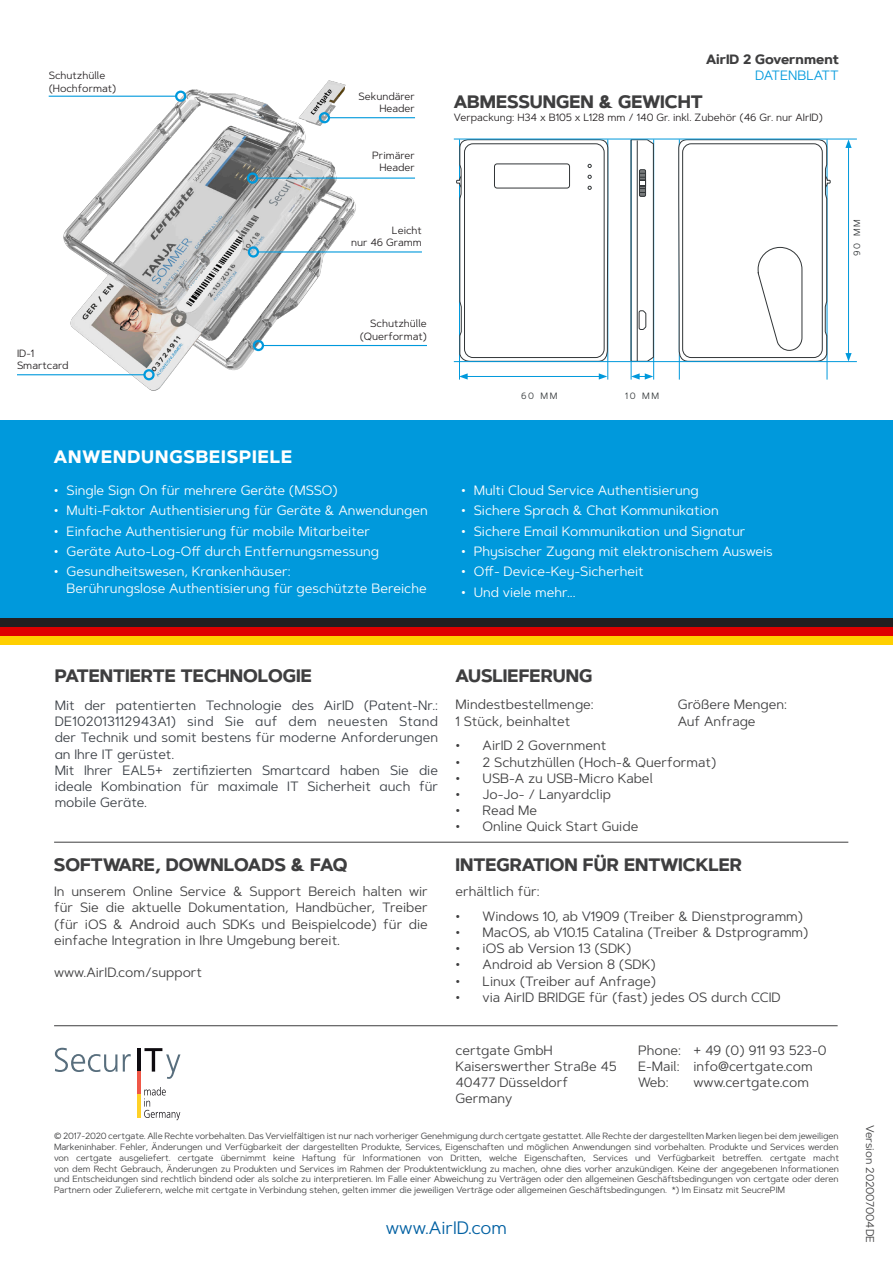
<style>
.page{position:relative;width:893px;height:1263px;background:#fff}
.page>*{position:absolute;margin:0;border:0;box-sizing:border-box;transform-origin:0 0}
.t1{font:700 18px "Artegra Sans";color:#3e3e3f}
.t2{font:700 18px "Artegra Sans";letter-spacing:.05em;color:#fff}
.t3{font:18px "Artegra Sans Alt";color:#0060a2}
.t4{font:13.5px/16.2px "Artegra Sans";color:#3e3e3f}
.t5{font:13.5px/16.2px "Artegra Sans Alt";color:#fff}
.t6{font:13.5px/16.2px "Artegra Sans Alt";color:#3a3f45}
.t7{font:700 13.5px "Artegra Sans";color:#3e3e3f}
.t8{font:13.5px "Artegra Sans";color:#0099dc}
.t9{font:11.25px "Artegra Sans";letter-spacing:-.01em;color:#3e3e3f}
.t10{font:10.5px/12.6px "Artegra Sans";color:#231f20;text-align:right}
.t11{font:9.15px "Artegra Sans Alt";letter-spacing:.2em;color:#323638}
.t12{font:9px/10.8px "Artegra Sans";letter-spacing:-.01em;color:#3e3e3f;text-align:justify}
</style>
<div class="page">
<img style="left:17px;top:80px;width:422px;height:341px">
<hr style="left:54px;top:842px;width:794px;height:1px;background:#3e3e3f">
<hr style="left:54px;top:1025px;width:784px;height:1px;background:#3e3e3f">
<hr style="left:138px;top:1048px;width:3px;height:23px;background:#0e0b10">
<hr style="left:138px;top:1071px;width:3px;height:24px;background:#ef5747">
<hr style="left:138px;top:1095px;width:3px;height:23px;background:#ffd127">
<svg style="left:55px;top:1048px;width:76px;height:24px"></svg>
<svg style="left:144px;top:1048px;width:36px;height:31px"></svg>
<svg style="left:144px;top:1087px;width:36px;height:33px"></svg>
<div style="left:0;top:421px;width:893px;height:207px;background:#0099dc"></div>
<hr style="left:653px;top:139px;width:1px;height:241px;background:#0099dc">
<hr style="left:679px;top:139px;width:1px;height:241px;background:#0099dc">
<hr style="left:459px;top:139px;width:1px;height:241px;background:#0099dc">
<hr style="left:827px;top:139px;width:1px;height:241px;background:#0099dc">
<hr style="left:607px;top:139px;width:1px;height:241px;background:#0099dc">
<hr style="left:631px;top:139px;width:1px;height:241px;background:#0099dc">
<hr style="left:848px;top:145px;width:1px;height:210px;background:#0099dc">
<svg style="left:845px;top:140px;width:7px;height:8px"></svg>
<svg style="left:845px;top:353px;width:7px;height:8px"></svg>
<hr style="left:465px;top:376px;width:136px;height:1px;background:#0099dc">
<svg style="left:599px;top:373px;width:8px;height:7px"></svg>
<svg style="left:459px;top:373px;width:9px;height:7px"></svg>
<svg style="left:631px;top:373px;width:22px;height:7px"></svg>
<svg style="left:456px;top:140px;width:152px;height:221px"></svg>
<div style="left:464px;top:143px;width:140px;height:215px;border:1px solid #323638;border-radius:9px"></div>
<svg style="left:630px;top:140px;width:24px;height:221px"></svg>
<svg style="left:678px;top:140px;width:153px;height:221px"></svg>
<hr style="left:454px;top:361px;width:403px;height:1px;background:#0099dc">
<hr style="left:454px;top:139px;width:403px;height:1px;background:#0099dc">
<hr style="left:49px;top:96px;width:127px;height:1px;background:#0099dc">
<div style="left:175px;top:91px;width:11px;height:11px;border:2px solid #0099dc;border-radius:50%"></div>
<hr style="left:17px;top:374px;width:127px;height:1px;background:#0099dc">
<div style="left:143px;top:369px;width:12px;height:11px;border:2px solid #0099dc;border-radius:50%"></div>
<hr style="left:263px;top:345px;width:164px;height:1px;background:#0099dc">
<div style="left:253px;top:340px;width:11px;height:11px;border:2px solid #0099dc;border-radius:50%"></div>
<hr style="left:329px;top:117px;width:86px;height:1px;background:#0099dc">
<div style="left:319px;top:112px;width:11px;height:11px;border:2px solid #0099dc;border-radius:50%"></div>
<hr style="left:257px;top:178px;width:158px;height:1px;background:#0099dc">
<div style="left:247px;top:172px;width:11px;height:12px;border:2px solid #0099dc;border-radius:50%"></div>
<hr style="left:258px;top:251px;width:164px;height:2px;background:#0099dc">
<div style="left:248px;top:246px;width:11px;height:12px;border:2px solid #0099dc;border-radius:50%"></div>
<div style="left:0;top:618px;width:893px;height:27px;background:#231f20"></div>
<div style="left:0;top:627px;width:893px;height:18px;background:#de0000"></div>
<div style="left:0;top:636px;width:893px;height:9px;background:#ffcf00"></div>
<p class="t10" style="left:49px;top:69px;width:69px;text-align:left">Schutzhülle (Hochformat)</p>
<p class="t10" style="left:17px;top:346px;width:53px;text-align:left">ID-1<br>Smartcard</p>
<h1 class="t2" style="left:54px;top:443px;width:240px">ANWENDUNGSBEISPIELE</h1>
<p class="t10" style="left:359px;top:90px;width:58px">Sekundärer<br>Header</p>
<p class="t10" style="left:372px;top:148px;width:44px">Primärer<br>Header</p>
<p class="t10" style="left:351px;top:223px;width:72px">Leicht<br>nur 46 Gramm</p>
<p class="t10" style="left:360px;top:317px;width:69px">Schutzhülle (Querformat)</p>
<h2 class="t5" style="left:54px;top:482px;width:286px">• Single Sign On für mehrere Geräte (MSSO)</h2>
<h2 class="t5" style="left:54px;top:502px;width:375px">• Multi-Faktor Authentisierung für Geräte &amp; Anwendungen</h2>
<h2 class="t5" style="left:54px;top:522px;width:318px">• Einfache Authentisierung für mobile Mitarbeiter</h2>
<h2 class="t5" style="left:54px;top:543px;width:327px">• Geräte Auto-Log-Off durch Entfernungsmessung</h2>
<h2 class="t5" style="left:67px;top:563px;width:362px;text-indent:-13px">• Gesundheitswesen, Krankenhäuser:<br>Berührungslose Authentisierung für geschützte Bereiche</h2>
<h2 class="t7" style="left:706px;top:49px;width:134px">AirID 2 Government</h2>
<h2 class="t8" style="left:755px;top:66px;width:85px">DATENBLATT</h2>
<h1 class="t1" style="left:454px;top:89px;width:250px">ABMESSUNGEN &amp; GEWICHT</h1>
<p class="t10" style="left:454px;top:111px;width:371px">Verpackung: H34 x B105 x L128 mm / 140 Gr. inkl. Zubehör (46 Gr. nur AIrID)</p>
<p class="t11" style="left:851px;top:256px;width:38px;rotate:-90deg">90 MM</p>
<p class="t11" style="left:521px;top:389px;width:38px">60 MM</p>
<p class="t11" style="left:625px;top:389px;width:36px">10 MM</p>
<h2 class="t5" style="left:461px;top:482px;width:239px">• Multi Cloud Service Authentisierung</h2>
<h2 class="t5" style="left:461px;top:502px;width:259px">• Sichere Sprach &amp; Chat Kommunikation</h2>
<h2 class="t5" style="left:461px;top:522px;width:286px">• Sichere Email Kommunikation und Signatur</h2>
<h2 class="t5" style="left:461px;top:543px;width:313px">• Physischer Zugang mit elektronischem Ausweis</h2>
<h2 class="t5" style="left:461px;top:563px;width:184px">• Off- Device-Key-Sicherheit</h2>
<h2 class="t5" style="left:461px;top:584px;width:116px">• Und viele mehr...</h2>
<h1 class="t1" style="left:55px;top:662px;width:259px">PATENTIERTE TECHNOLOGIE</h1>
<p class="t6" style="left:55px;top:697px;width:385px">Mit der patentierten Technologie des AirID (Patent-Nr.:<br>DE102013112943A1) sind Sie auf dem neuesten Stand der Technik und somit bestens für moderne Anforderungen an Ihre IT gerüstet.<br>Mit Ihrer EAL5+ zertifizierten Smartcard haben Sie die ideale Kombination für maximale IT Sicherheit auch für mobile Geräte.</p>
<h1 class="t1" style="left:54px;top:852px;width:295px">SOFTWARE, DOWNLOADS &amp; FAQ</h1>
<h2 class="t4" style="left:54px;top:883px;width:375px;text-align:justify">In unserem Online Service &amp; Support Bereich halten wir für Sie die aktuelle Dokumentation, Handbücher, Treiber (für iOS &amp; Android auch SDKs und Beispielcode) für die einfache Integration in Ihre Umgebung bereit.</h2>
<h2 class="t4" style="left:54px;top:964px;width:150px">www.AirID.com/support</h2>
<h1 class="t1" style="left:455px;top:662px;width:138px">AUSLIEFERUNG</h1>
<h2 class="t4" style="left:456px;top:696px;width:140px">Mindestbestellmenge:<br>1 Stück, beinhaltet</h2>
<h2 class="t4" style="left:456px;top:737px;width:152px">• AirID 2 Government</h2>
<h2 class="t4" style="left:456px;top:753px;width:262px">• 2 Schutzhüllen (Hoch-&amp; Querformat)</h2>
<h2 class="t4" style="left:456px;top:770px;width:199px">• USB-A zu USB-Micro Kabel</h2>
<h2 class="t4" style="left:456px;top:786px;width:157px">• Jo-Jo- / Lanyardclip</h2>
<h2 class="t4" style="left:456px;top:802px;width:83px">• Read Me</h2>
<h2 class="t4" style="left:456px;top:818px;width:184px">• Online Quick Start Guide</h2>
<h2 class="t4" style="left:678px;top:696px;width:111px">Größere Mengen:<br>Auf Anfrage</h2>
<h1 class="t1" style="left:455px;top:852px;width:288px">INTEGRATION FÜR ENTWICKLER</h1>
<h2 class="t4" style="left:456px;top:883px;width:85px">erhältlich für:</h2>
<h2 class="t4" style="left:456px;top:908px;width:349px">• Windows 10, ab V1909 (Treiber &amp; Dienstprogramm)</h2>
<h2 class="t4" style="left:456px;top:924px;width:355px">• MacOS, ab V10.15 Catalina (Treiber &amp; Dstprogramm)</h2>
<h2 class="t4" style="left:456px;top:940px;width:177px">• iOS ab Version 13 (SDK)</h2>
<h2 class="t4" style="left:456px;top:956px;width:202px">• Android ab Version 8 (SDK)</h2>
<h2 class="t4" style="left:456px;top:972px;width:202px">• Linux (Treiber auf Anfrage)</h2>
<h2 class="t4" style="left:456px;top:989px;width:327px">• via AirID BRIDGE für (fast) jedes OS durch CCID</h2>
<h2 class="t4" style="left:455px;top:1042px;width:163px">certgate GmbH<br>Kaiserswerther Straße 45<br>40477 Düsseldorf<br>Germany</h2>
<h2 class="t4" style="left:638px;top:1042px;width:190px">Phone: + 49 (0) 911 93 523-0<br>E-Mail: info@certgate.com<br>Web:</h2>
<h2 class="t4" style="left:693px;top:1074px;width:117px">www.certgate.com</h2>
<p class="t12" style="left:54px;top:1130px;width:786px">© 2017-2020 certgate. Alle Rechte vorbehalten. Das Vervielfältigen ist nur nach vorheriger Genehmigung durch certgate gestattet. Alle Rechte der dargestellten Marken liegen bei dem jeweiligen Markeninhaber. Fehler, Änderungen und Verfügbarkeit der dargestellten Produkte, Services, Eigenschaften und möglichen Anwendungen sind vorbehalten. Produkte und Services werden von certgate ausgeliefert. certgate übernimmt keine Haftung für Informationen von Dritten, welche Eigenschaften, Services und Verfügbarkeit betreffen. certgate macht von dem Recht Gebrauch, Änderungen zu Produkten und Services im Rahmen der Produktentwicklung zu machen, ohne dies vorher anzukündigen. Keine der angegebenen Informationen und Entscheidungen sind rechtlich bindend oder als solche zu interpretieren. Im Falle einer Abweichung zu Verträgen oder den allgemeinen Geschäftsbedingungen von certgate oder deren Partnern oder Zulieferern, welche mit certgate in Verbindung stehen, gelten immer die jeweiligen Verträge oder allgemeinen Geschäftsbedingungen. *) Im Einsatz mit SeucrePIM</p>
<h1 class="t3" style="left:386px;top:1215px;width:123px">www.AirID.com</h1>
<p class="t9" style="left:878px;top:1125px;width:120px;rotate:90deg">Version 202007004DE</p>
</div>
